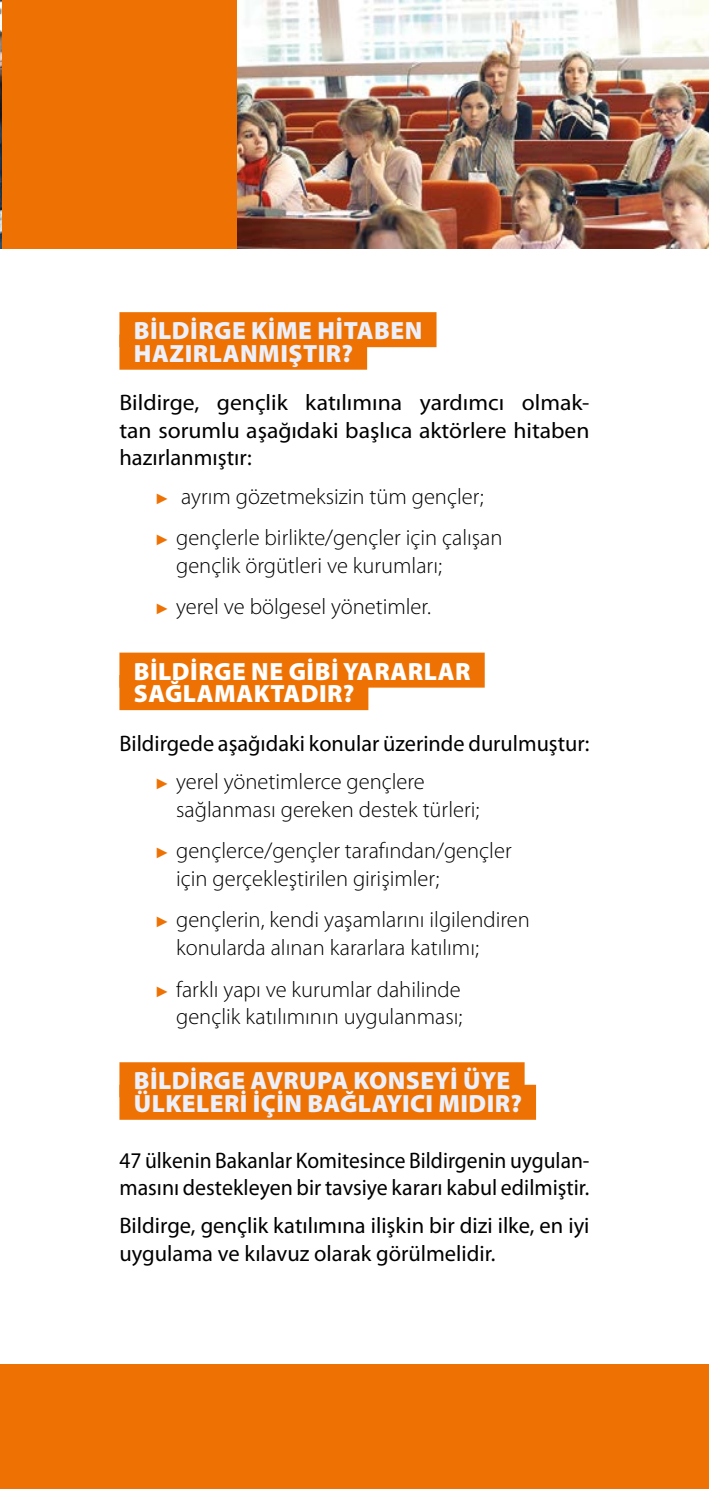
<style>
.page{position:relative;width:709px;height:1489px;background:#fff}
.page>*{position:absolute;margin:0;border:0;box-sizing:border-box;transform-origin:0 0}
.t1{font:900 25px/22.5px "Myriad Pro";letter-spacing:.015em;color:#ecf0fa}
.t2{font:900 25px/22.5px "Myriad Pro";letter-spacing:.02em;color:#fff}
.t3{font:300 22.5px/41.8px "Myriad Pro";color:#000}
.t4{font:22.5px/38.2px "Myriad Pro";color:#000}
.t5{font:22.5px/27.5px "Myriad Pro";color:#000;text-align:justify;scale:1.05 1}
.t6{font:22.5px/27.5px "Myriad Pro";color:#000;scale:.95 1}
.s1{font-family:"Arial";font-weight:400;font-size:15px;color:#ee7203}
.s2{font-family:"Arial";font-size:15px;color:#ee7203}
.s3{font-weight:300}
</style>
<div class="page">
<img style="left:237px;top:0;width:472px;height:248px">
<div style="left:1px;top:0;width:236px;height:248px;background:#ee7203"></div>
<img style="left:0;top:0;width:1px;height:248px">
<div style="left:119px;top:312px;width:317px;height:35px;background:#ee7203"></div>
<div style="left:119px;top:334px;width:248px;height:35px;background:#ee7203"></div>
<div style="left:119px;top:652px;width:366px;height:35px;background:#ee7203"></div>
<div style="left:119px;top:675px;width:249px;height:35px;background:#ee7203"></div>
<div style="left:119px;top:1062px;width:405px;height:35px;background:#ee7203"></div>
<div style="left:119px;top:1084px;width:417px;height:35px;background:#ee7203"></div>
<div style="left:0;top:1363px;width:709px;height:125px;background:#ee7203"></div>
<p class="t1" style="left:134px;top:318px;width:290px">BILDIRGE KIME HITABEN<br>HAZIRLANMIŞTIR?</p>
<p class="t5" style="left:119px;top:389px;width:449px">Bildirge, gençlik katılımına yardımcı olmak&shy;tan sorumlu aşağıdaki başlıca aktörlere hitaben hazırlanmıştır:</p>
<p class="t3" style="left:155px;top:475px;width:349px"><span class="s1">►</span> ayrım gözetmeksizin tüm gençler; <span class="s1">►</span> gençlerle birlikte/gençler için çalışan</p>
<p class="t3" style="left:155px;top:544px;width:288px;text-indent:21px">gençlik örgütleri ve kurumları; <span class="s1">►</span> yerel ve bölgesel yönetimler.</p>
<p class="t2" style="left:134px;top:659px;width:338px">BILDIRGE NE GIBI YARARLAR<br>SAĞLAMAKTADIR?</p>
<p class="t4" style="left:155px;top:723px;width:436px;text-indent:-35px">Bildirgede aşağıdaki konular üzerinde durulmuştur: <span class="s2">►</span> <span class="s3">yerel yönetimlerce gençlere</span></p>
<p class="t3" style="left:155px;top:787px;width:358px;text-align:center">sağlanması gereken destek türleri;<br><span class="s1">►</span> gençlerce/gençler tarafından/gençler</p>
<p class="t3" style="left:155px;top:857px;width:376px;text-indent:21px">için gerçekleştirilen girişimler;<br><span class="s1">►</span> gençlerin, kendi yaşamlarını ilgilendiren</p>
<p class="t3" style="left:155px;top:926px;width:325px;text-indent:21px">konularda alınan kararlara katılımı; <span class="s1">►</span> farklı yapı ve kurumlar dahilinde</p>
<p class="t3" style="left:176px;top:995px;width:288px">gençlik katılımının uygulanması;</p>
<p class="t1" style="left:134px;top:1068px;width:389px">BILDIRGE AVRUPA KONSEYI ÜYE<br>ÜLKELERI IÇIN BAĞLAYICI MIDIR?</p>
<p class="t6" style="left:119px;top:1145px;width:496px">47 ülkenin Bakanlar Komitesince Bildirgenin uygulan&shy;masını destekleyen bir tavsiye kararı kabul edilmiştir.</p>
<p class="t4" style="left:119px;top:1211px;width:471px;line-height:27.5px">Bildirge, gençlik katılımına ilişkin bir dizi ilke, en iyi uygulama ve kılavuz olarak görülmelidir.</p>
</div>
